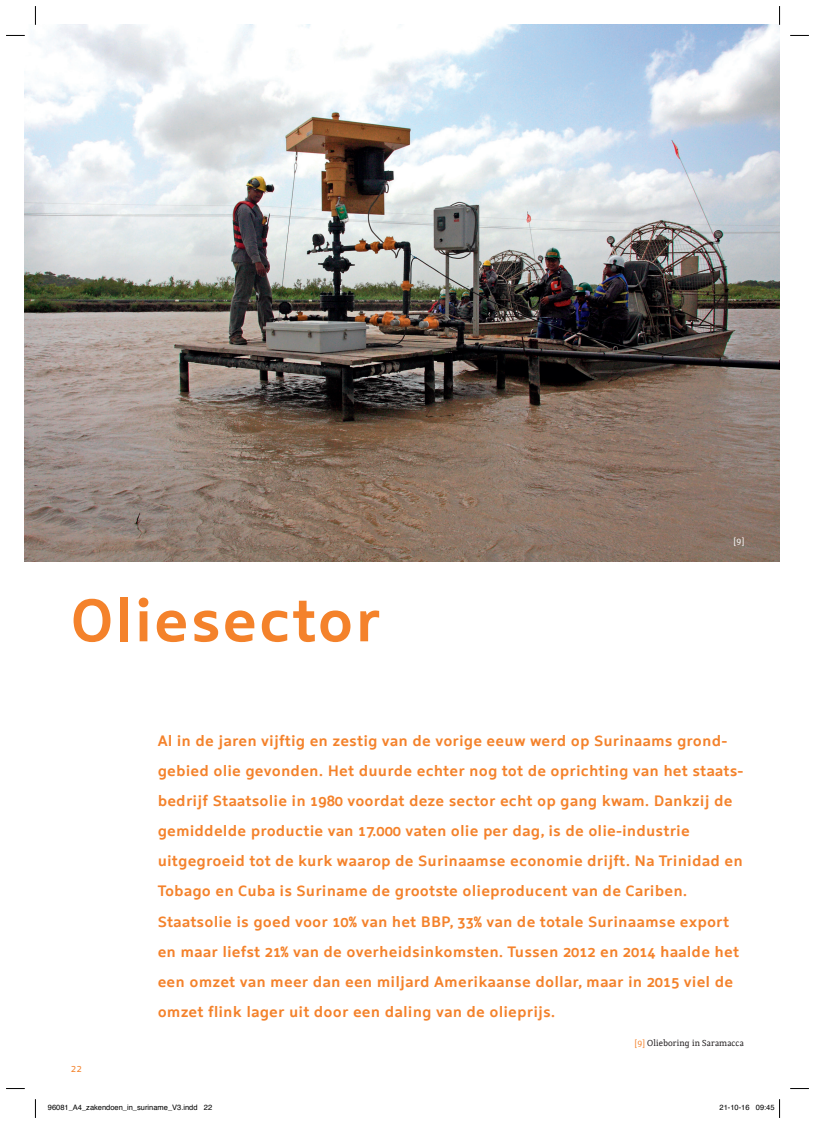
<style>
.page{position:relative;width:815px;height:1124px;background:#fff}
.page>*{position:absolute;margin:0;border:0;box-sizing:border-box;transform-origin:0 0}
.t1{font:700 60px "Holland Sans";letter-spacing:.01em;color:#f4822b}
.t2{font:700 15px/30px "Holland Sans";color:#f4822b}
.t3{font:10px "Holland Sans";color:#f4822b}
.t4{font:8.75px "Holland Serif";color:#231f20}
.t5{font:8.75px "Holland Serif";color:#fff}
.t6{font:7.5px "Helvetica";color:#000}
.s1{color:#f4822b}
</style>
<div class="page">
<img style="left:25px;top:25px;width:755px;height:537px">
<svg style="left:6px;top:35px;width:19px;height:1px"></svg>
<svg style="left:790px;top:35px;width:19px;height:1px"></svg>
<svg style="left:6px;top:1088px;width:19px;height:1px"></svg>
<svg style="left:790px;top:1088px;width:19px;height:1px"></svg>
<svg style="left:35px;top:6px;width:1px;height:19px"></svg>
<svg style="left:35px;top:1099px;width:1px;height:18px"></svg>
<svg style="left:779px;top:6px;width:1px;height:19px"></svg>
<svg style="left:779px;top:1099px;width:1px;height:18px"></svg>
<h1 class="t1" style="left:71px;top:571px;width:312px">Oliesector</h1>
<p class="t5" style="left:734px;top:534px;width:12px">[9]</p>
<p class="t2" style="left:158px;top:724px;width:587px">Al in de jaren vijftig en zestig van de vorige eeuw werd op Surinaams grond&shy;gebied olie gevonden. Het duurde echter nog tot de oprichting van het staats&shy;bedrijf Staatsolie in 1980 voordat deze sector echt op gang kwam. Dankzij de gemiddelde productie van 17.000 vaten olie per dag, is de olie-industrie uitgegroeid tot de kurk waarop de Surinaamse economie drijft. Na Trinidad en Tobago en Cuba is Suriname de grootste olieproducent van de Cariben.<br>Staatsolie is goed voor 10% van het BBP, 33% van de totale Surinaamse export en maar liefst 21% van de overheidsinkomsten. Tussen 2012 en 2014 haalde het een omzet van meer dan een miljard Amerikaanse dollar, maar in 2015 viel de omzet flink lager uit door een daling van de olieprijs.</p>
<p class="t3" style="left:71px;top:1060px;width:12px">22</p>
<p class="t4" style="left:635px;top:1035px;width:111px"><span class="s1">[9]</span> Olieboring in Saramacca</p>
<p class="t6" style="left:48px;top:1101px;width:166px">96081_A4_zakendoen_in_suriname_V3.indd 22</p>
<p class="t6" style="left:720px;top:1101px;width:57px">21-10-16 09:45</p>
</div>
